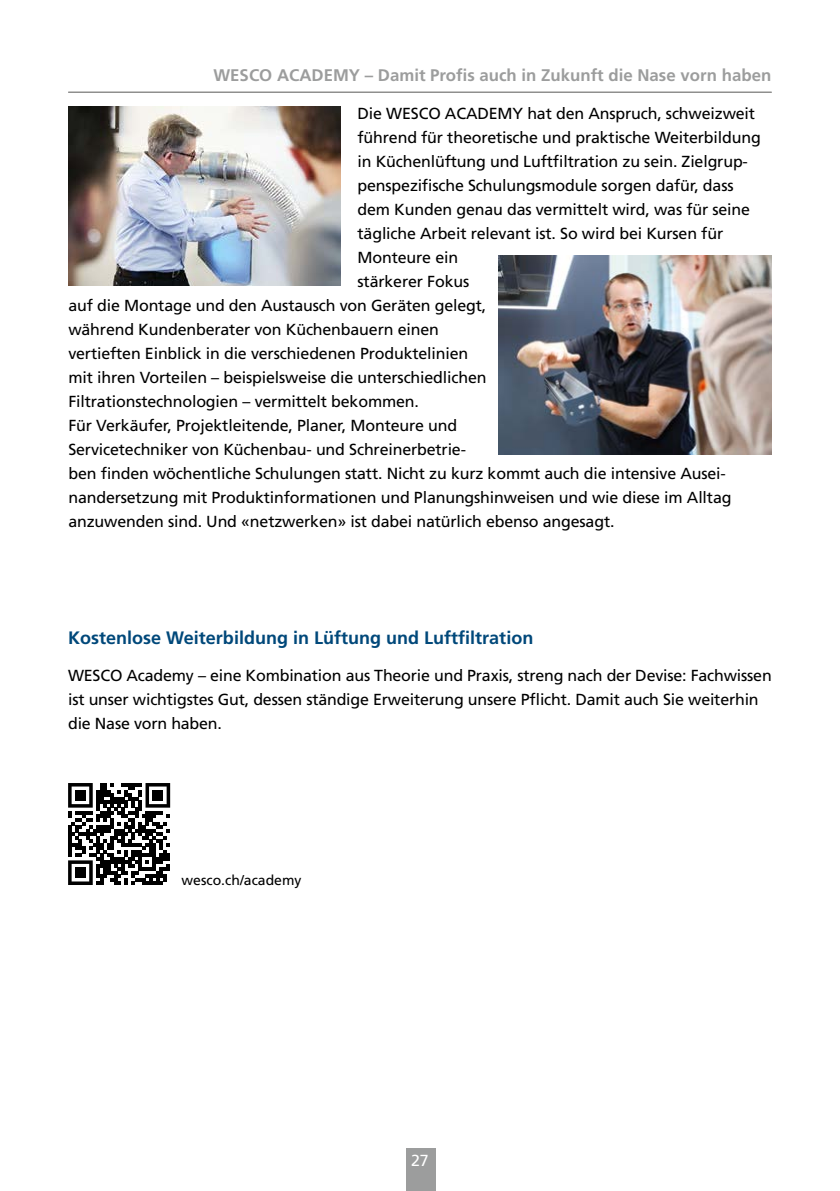
<style>
.page{position:relative;width:840px;height:1191px;background:#fff}
.page>*{position:absolute;margin:0;border:0;box-sizing:border-box;transform-origin:0 0}
.t1{font:700 18px "Frutiger LT Pro";color:#00487a}
.t2{font:700 16.8px "Frutiger LT Pro";color:#9c9d9d}
.t3{font:16px/24px "Frutiger LT Pro";letter-spacing:-.01em;color:#000}
.t4{font:16px "Frutiger LT Pro";color:#fff}
.t5{font:14px "Frutiger LT Pro";color:#000}
</style>
<div class="page">
<div style="left:406px;top:1148px;width:29px;height:43px;background:#9c9d9d"></div>
<hr style="left:68px;top:92px;width:703px;height:1px;background:#878786">
<img style="left:68px;top:107px;width:272px;height:178px">
<img style="left:498px;top:256px;width:273px;height:198px">
<svg style="left:68px;top:783px;width:102px;height:102px"></svg>
<div style="left:75px;top:790px;width:11px;height:10px;background:#000"></div>
<div style="left:152px;top:790px;width:11px;height:10px;background:#000"></div>
<div style="left:75px;top:867px;width:11px;height:11px;background:#000"></div>
<p class="t2" style="left:213px;top:65px;width:559px">WESCO ACADEMY – Damit Profis auch in Zukunft die Nase vorn haben</p>
<p class="t3" style="left:357px;top:101px;width:399px">Die WESCO ACADEMY hat den Anspruch, schweizweit</p>
<p class="t3" style="left:357px;top:125px;width:404px">führend für theoretische und praktische Weiterbildung</p>
<p class="t3" style="left:357px;top:149px;width:391px">in Küchenlüftung und Luftfiltration zu sein. Zielgrup-</p>
<p class="t3" style="left:357px;top:173px;width:377px">penspezifische Schulungsmodule sorgen dafür, dass</p>
<p class="t3" style="left:357px;top:197px;width:394px">dem Kunden genau das vermittelt wird, was für seine</p>
<p class="t3" style="left:357px;top:221px;width:367px">tägliche Arbeit relevant ist. So wird bei Kursen für</p>
<p class="t3" style="left:357px;top:245px;width:102px">Monteure ein</p>
<p class="t3" style="left:357px;top:269px;width:113px">stärkerer Fokus</p>
<p class="t3" style="left:68px;top:293px;width:419px">auf die Montage und den Austausch von Geräten gelegt,</p>
<p class="t3" style="left:68px;top:317px;width:372px">während Kundenberater von Küchenbauern einen</p>
<p class="t3" style="left:68px;top:341px;width:401px">vertieften Einblick in die verschiedenen Produktelinien</p>
<p class="t3" style="left:68px;top:365px;width:419px">mit ihren Vorteilen – beispielsweise die unterschiedlichen</p>
<p class="t3" style="left:68px;top:389px;width:352px">Filtrationstechnologien – vermittelt bekommen.</p>
<p class="t3" style="left:68px;top:413px;width:390px">Für Verkäufer, Projektleitende, Planer, Monteure und</p>
<p class="t3" style="left:68px;top:437px;width:399px">Servicetechniker von Küchenbau- und Schreinerbetrie-</p>
<p class="t3" style="left:68px;top:461px;width:658px">ben finden wöchentliche Schulungen statt. Nicht zu kurz kommt auch die intensive Ausei-</p>
<p class="t3" style="left:68px;top:485px;width:664px">nandersetzung mit Produktinformationen und Planungshinweisen und wie diese im Alltag</p>
<p class="t3" style="left:68px;top:509px;width:547px">anzuwenden sind. Und «netzwerken» ist dabei natürlich ebenso angesagt.</p>
<p class="t1" style="left:68px;top:627px;width:466px">Kostenlose Weiterbildung in Lüftung und Luftfiltration</p>
<p class="t3" style="left:68px;top:663px;width:704px">WESCO Academy – eine Kombination aus Theorie und Praxis, streng nach der Devise: Fachwissen ist unser wichtigstes Gut, dessen ständige Erweiterung unsere Pflicht. Damit auch Sie weiterhin die Nase vorn haben.</p>
<p class="t5" style="left:181px;top:872px;width:121px">wesco.ch/academy</p>
<p class="t4" style="left:411px;top:1151px;width:19px">27</p>
</div>
